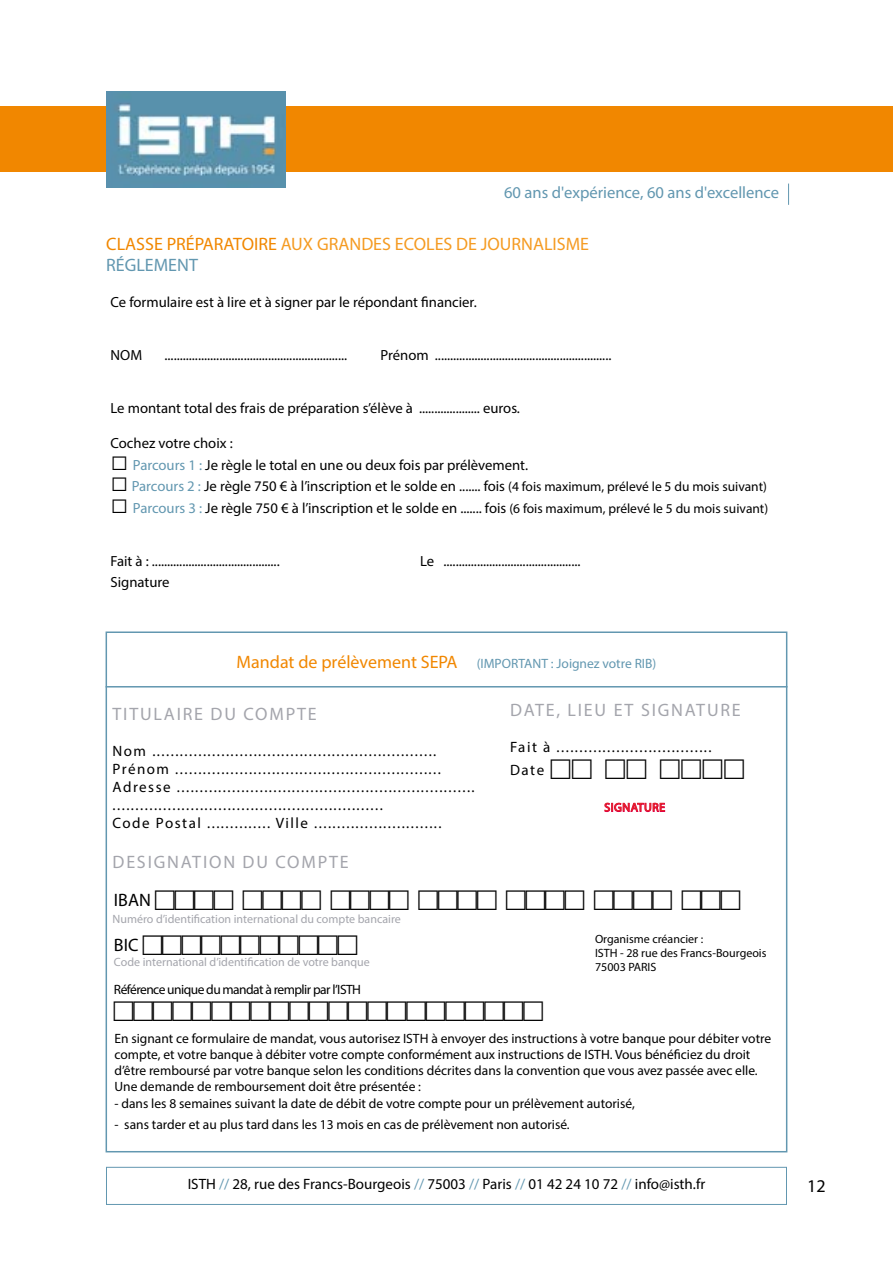
<style>
.page{position:relative;width:893px;height:1263px;background:#fff}
.page>*{position:absolute;margin:0;border:0;box-sizing:border-box;transform-origin:0 0}
.t1{font:18px/21.6px "Myriad Pro";color:#f59b22}
.t2{font:18px "Myriad Pro";letter-spacing:.1em;color:#a4a5ac}
.t3{font:18px "Myriad Pro";color:#000}
.t4{font:16.5px "Myriad Pro";color:#6297b0}
.t5{font:15px/18px "Myriad Pro";letter-spacing:.1em;color:#000}
.t6{font:15px "Myriad Pro";color:#000}
.t7{font:14.7px/21.6px "Myriad Pro";color:#000}
.t8{font:13.5px/16.2px "Myriad Pro";color:#000}
.t9{font:13.5px "Myriad Pro";color:#6297b0}
.t10{font:13.5px "Myriad Pro";letter-spacing:-.04em;color:#000}
.t11{font:12px "Myriad Pro";color:#a4a5ac}
.t12{font:12px/14.4px "Myriad Pro";color:#000}
.t13{font:12px "Myriad Pro";letter-spacing:.04em;color:#e62a27}
.s1{color:#f18700}
.s2{color:#6297b0}
.s3{font-size:13.5px}
.s4{font-size:18px;color:#f18700}
</style>
<div class="page">
<div style="left:106px;top:1167px;width:681px;height:37px;border:1px solid #6297b0"></div>
<svg style="left:788px;top:184px;width:1px;height:21px"></svg>
<svg style="left:604px;top:802px;width:61px;height:10px"></svg>
<div style="left:106px;top:631px;width:681px;height:521px;border:2px solid #6297b0"></div>
<hr style="left:106px;top:686px;width:681px;height:1px;background:#6297b0">
<div style="left:0;top:106px;width:893px;height:66px;background:#f18700"></div>
<img style="left:106px;top:92px;width:180px;height:95px">
<p class="t4" style="left:504px;top:183px;width:277px">60 ans d'expérience, 60 ans d'excellence</p>
<p class="t1" style="left:106px;top:232px;width:484px"><span class="s1">CLASSE PRÉPARATOIRE</span> AUX GRANDES ECOLES DE JOURNALISME<br><span class="s2">RÉGLEMENT</span></p>
<p class="t7" style="left:111px;top:291px;width:368px">Ce formulaire est à lire et à signer par le répondant financier.</p>
<p class="t7" style="left:111px;top:344px;width:33px">NOM</p>
<p class="t7" style="left:165px;top:344px;width:184px">............................................................</p>
<p class="t7" style="left:381px;top:344px;width:232px">Prénom ..........................................................</p>
<p class="t7" style="left:111px;top:397px;width:411px">Le montant total des frais de préparation s’élève à .................... euros.</p>
<p class="t7" style="left:132px;top:432px;width:638px;text-indent:-21px">Cochez votre choix :<br><span class="s2">Parcours 1 :</span> Je règle le total en une ou deux fois par prélèvement.<br><span class="s2">Parcours 2 :</span> Je règle 750 € à l’inscription et le solde en ....... fois <span class="s3">(4 fois maximum, prélevé le 5 du mois suivant)<br></span><span class="s2">Parcours 3 :</span> Je règle 750 € à l’inscription et le solde en ....... fois <span class="s3">(6 fois maximum, prélevé le 5 du mois suivant)</span></p>
<p class="t7" style="left:111px;top:550px;width:171px">Fait à : ..........................................</p>
<p class="t7" style="left:420px;top:550px;width:162px">Le .............................................</p>
<p class="t7" style="left:111px;top:571px;width:60px">Signature</p>
<p class="t9" style="left:237px;top:655px;width:421px"><span class="s4">Mandat de prélèvement SEPA</span> (IMPORTANT : Joignez votre RIB)</p>
<p class="t2" style="left:113px;top:703px;width:206px">TITULAIRE DU COMPTE</p>
<p class="t5" style="left:113px;top:742px;width:364px">Nom ..............................................................<br>Prénom ..........................................................<br>Adresse ................................................................. ...........................................................<br>Code Postal .............. Ville ............................</p>
<p class="t2" style="left:113px;top:850px;width:238px">DESIGNATION DU COMPTE</p>
<p class="t2" style="left:510px;top:699px;width:232px">DATE, LIEU ET SIGNATURE</p>
<p class="t5" style="left:510px;top:735px;width:203px;line-height:23.4px">Fait à ..................................<br>Date</p>
<p class="t13" style="left:604px;top:800px;width:62px">SIGNATURE</p>
<p class="t3" style="left:114px;top:888px;width:38px">IBAN</p>
<p class="t3" style="left:114px;top:933px;width:26px">BIC</p>
<p class="t10" style="left:114px;top:981px;width:249px">Référence unique du mandat à remplir par l’ISTH</p>
<p class="t8" style="left:114px;top:1030px;width:658px">En signant ce formulaire de mandat, vous autorisez ISTH à envoyer des instructions à votre banque pour débiter votre compte, et votre banque à débiter votre compte conformément aux instructions de ISTH. Vous bénéficiez du droit d’être remboursé par votre banque selon les conditions décrites dans la convention que vous avez passée avec elle.<br>Une demande de remboursement doit être présentée :</p>
<p class="t8" style="left:114px;top:1095px;width:522px">- dans les 8 semaines suivant la date de débit de votre compte pour un prélèvement autorisé,</p>
<p class="t8" style="left:114px;top:1116px;width:457px">- sans tarder et au plus tard dans les 13 mois en cas de prélèvement non autorisé.</p>
<p class="t11" style="left:113px;top:912px;width:290px">Numéro d’identification international du compte bancaire</p>
<p class="t11" style="left:114px;top:955px;width:257px">Code international d’identification de votre banque</p>
<p class="t12" style="left:595px;top:931px;width:173px">Organisme créancier :<br>ISTH - 28 rue des Francs-Bourgeois<br>75003 PARIS</p>
<p class="t6" style="left:188px;top:1174px;width:519px">ISTH <span class="s2">//</span> 28, rue des Francs-Bourgeois <span class="s2">//</span> 75003 <span class="s2">//</span> Paris <span class="s2">//</span> 01 42 24 10 72 <span class="s2">//</span> info@isth.fr</p>
<p class="t3" style="left:807px;top:1174px;width:20px">12</p>
</div>
